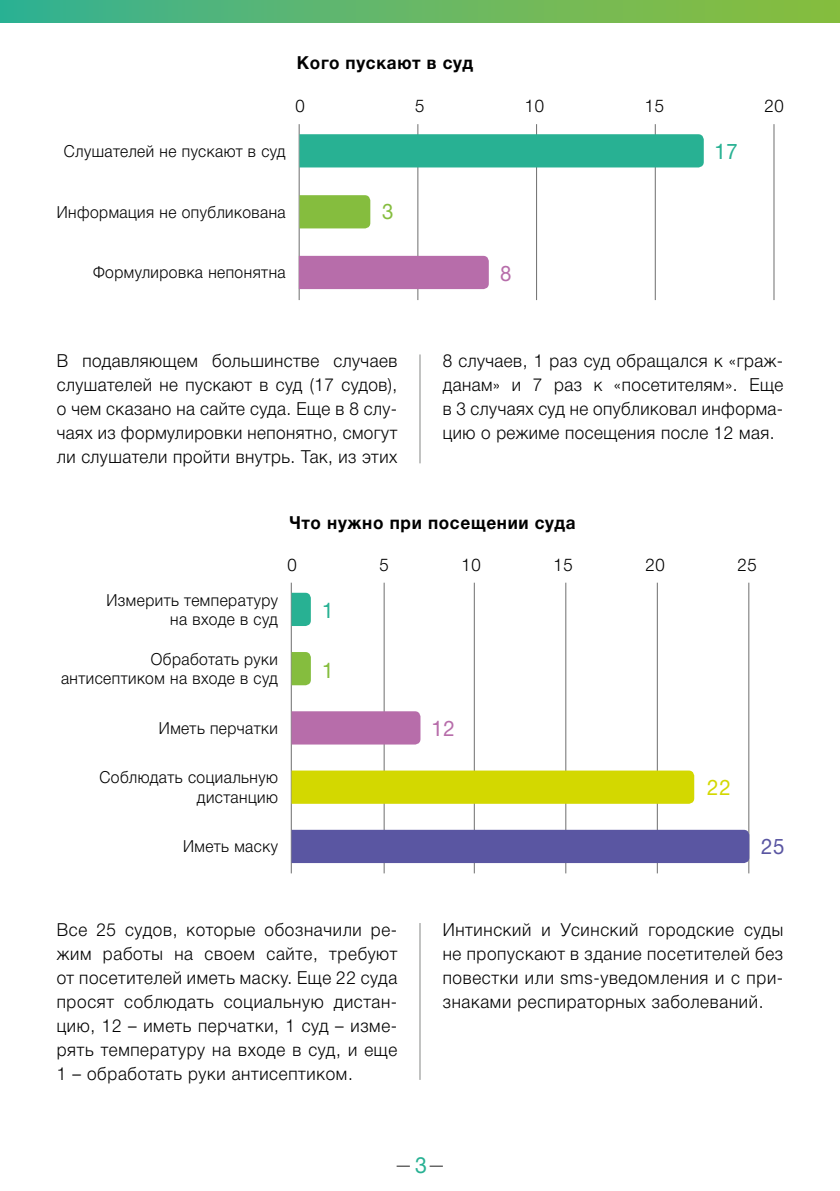
<style>
.page{position:relative;width:840px;height:1191px;background:#fff}
.page>*{position:absolute;margin:0;border:0;box-sizing:border-box;transform-origin:0 0}
.t1{font:21.4px "Helvetica Neue Cyr";color:#28b193;scale:.95 1}
.t2{font:21.4px "Helvetica Neue Cyr";color:#b76daa;scale:.95 1}
.t3{font:21.4px "Helvetica Neue Cyr";color:#85bd3e;scale:.95 1}
.t4{font:21.4px "Helvetica Neue Cyr";color:#d3d800;scale:.95 1}
.t5{font:21.4px "Helvetica Neue Cyr";color:#5a56a2;scale:.95 1}
.t6{font:300 18px/24px "Helvetica Neue Cyr";letter-spacing:.03em;color:#000;text-align:justify;scale:.95 1}
.t7{font:700 18px "Helvetica Neue Cyr";letter-spacing:.04em;color:#000;scale:.95 1}
.t8{font:300 17.6px "Helvetica Neue Cyr";letter-spacing:.04em;color:#000;scale:.95 1}
.t9{font:300 16.6px/19.6px "Helvetica Neue Cyr";letter-spacing:.03em;color:#000;text-align:right;scale:.94 1}
.t10{font:300 14px "Helvetica Neue Cyr";color:#000;scale:.95 1}
.s1{font-weight:400;font-size:22.4px;color:#28b193}
</style>
<div class="page">
<div style="left:0;top:0;width:839px;height:23px;background:linear-gradient(to right,#37b193,#8ebe3a)"></div>
<hr style="left:417px;top:124px;width:1px;height:176px;background:#6e6e6e">
<hr style="left:298px;top:124px;width:1px;height:176px;background:#6e6e6e">
<hr style="left:535px;top:124px;width:1px;height:176px;background:#6e6e6e">
<hr style="left:654px;top:124px;width:1px;height:176px;background:#6e6e6e">
<hr style="left:773px;top:124px;width:1px;height:176px;background:#6e6e6e">
<div style="left:299px;top:134px;width:404px;height:33px;background:#28b193"></div>
<div style="left:299px;top:195px;width:71px;height:33px;background:#85bd3e"></div>
<div style="left:299px;top:256px;width:189px;height:33px;background:#b76daa"></div>
<hr style="left:383px;top:582px;width:1px;height:291px;background:#6e6e6e">
<hr style="left:290px;top:582px;width:1px;height:291px;background:#6e6e6e">
<hr style="left:473px;top:582px;width:1px;height:291px;background:#6e6e6e">
<hr style="left:748px;top:582px;width:1px;height:291px;background:#6e6e6e">
<hr style="left:565px;top:582px;width:1px;height:291px;background:#6e6e6e">
<hr style="left:656px;top:582px;width:1px;height:291px;background:#6e6e6e">
<svg style="left:291px;top:593px;width:20px;height:33px"></svg>
<svg style="left:291px;top:652px;width:20px;height:33px"></svg>
<div style="left:291px;top:711px;width:129px;height:33px;background:#b76daa"></div>
<div style="left:291px;top:770px;width:402px;height:34px;background:#d3d800"></div>
<div style="left:291px;top:830px;width:458px;height:33px;background:#5a56a2"></div>
<hr style="left:419px;top:354px;width:1px;height:109px;background:#868786">
<hr style="left:419px;top:923px;width:1px;height:156px;background:#868786">
<p class="t7" style="left:297px;top:53px;width:187px">Кого пускают в суд</p>
<p class="t9" style="left:64px;top:141px;width:237px">Слушателей не пускают в суд</p>
<p class="t8" style="left:295px;top:96px;width:11px">0</p>
<p class="t8" style="left:415px;top:96px;width:11px">5</p>
<p class="t8" style="left:524px;top:96px;width:22px">10</p>
<p class="t8" style="left:644px;top:96px;width:22px">15</p>
<p class="t8" style="left:764px;top:96px;width:22px">20</p>
<p class="t1" style="left:714px;top:140px;width:26px">17</p>
<p class="t9" style="left:57px;top:202px;width:245px">Информация не опубликована</p>
<p class="t3" style="left:382px;top:200px;width:13px">3</p>
<p class="t9" style="left:93px;top:263px;width:206px">Формулировка непонятна</p>
<p class="t2" style="left:500px;top:262px;width:13px">8</p>
<p class="t6" style="left:57px;top:349px;width:360px">В подавляющем большинстве случаев слушателей не пускают в суд (17 судов), о чем сказано на сайте суда. Еще в 8 слу&shy;чаях из формулировки непонятно, смогут ли слушатели пройти внутрь. Так, из этих</p>
<p class="t6" style="left:442px;top:349px;width:360px">8 случаев, 1 раз суд обращался к «граж&shy;данам» и 7 раз к «посетителям». Еще в 3 случаях суд не опубликовал информа&shy;цию о режиме посещения после 12 мая.</p>
<p class="t7" style="left:289px;top:512px;width:302px">Что нужно при посещении суда</p>
<p class="t9" style="left:106px;top:590px;width:184px">Измерить температуру на входе в суд</p>
<p class="t9" style="left:61px;top:649px;width:232px">Обработать руки антисептиком на входе в суд</p>
<p class="t8" style="left:287px;top:554px;width:11px">0</p>
<p class="t8" style="left:379px;top:554px;width:11px">5</p>
<p class="t8" style="left:461px;top:554px;width:22px">10</p>
<p class="t8" style="left:553px;top:554px;width:22px">15</p>
<p class="t8" style="left:645px;top:554px;width:22px">20</p>
<p class="t8" style="left:737px;top:554px;width:22px">25</p>
<p class="t1" style="left:322px;top:599px;width:13px">1</p>
<p class="t3" style="left:322px;top:659px;width:13px">1</p>
<p class="t9" style="left:159px;top:718px;width:128px">Иметь перчатки</p>
<p class="t2" style="left:431px;top:716px;width:26px">12</p>
<p class="t9" style="left:99px;top:768px;width:191px">Соблюдать социальную дистанцию</p>
<p class="t4" style="left:706px;top:775px;width:26px">22</p>
<p class="t9" style="left:183px;top:837px;width:102px">Иметь маску</p>
<p class="t5" style="left:760px;top:835px;width:26px">25</p>
<p class="t6" style="left:57px;top:917px;width:360px">Все 25 судов, которые обозначили ре&shy;жим работы на своем сайте, требуют от посетителей иметь маску. Еще 22 суда просят соблюдать социальную дистан&shy;цию, 12 – иметь перчатки, 1 суд – изме&shy;рять температуру на входе в суд, и еще 1 – обработать руки антисептиком.</p>
<p class="t6" style="left:442px;top:917px;width:360px">Интинский и Усинский городские суды не пропускают в здание посетителей без повестки или sms-уведомления и с при&shy;знаками респираторных заболеваний.</p>
<p class="t10" style="left:397px;top:1157px;width:50px">—<span class="s1">3</span>—</p>
</div>
